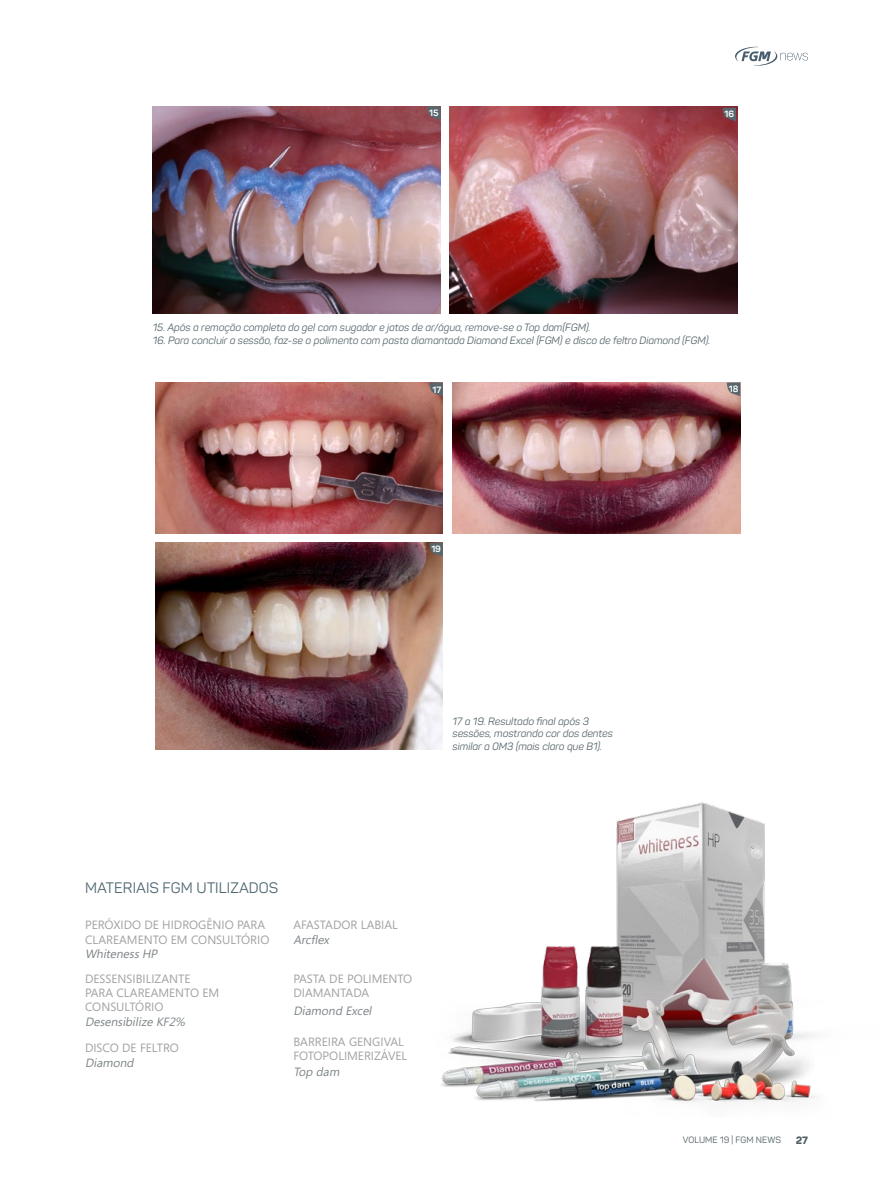
<style>
.page{position:relative;width:893px;height:1183px;background:#fff}
.page>*{position:absolute;margin:0;border:0;box-sizing:border-box;transform-origin:0 0}
.t1{font:15px "Panton";letter-spacing:.01em;color:#516872}
.t2{font:12px/14.4px "Segoe Media Center";color:#a2a1a4}
.t3{font:italic 12px "Segoe Media Center";color:#7f8588}
.t4{font:italic 10.5px/12.6px "Panton";color:#58666d}
.t5{font:800 10.5px "Panton";color:#505f64}
.t6{font:9px "Panton";letter-spacing:.01em;color:#505f64}
.t7{font:700 9px "Panton";color:#fff}
</style>
<div class="page">
<svg style="left:735px;top:47px;width:73px;height:19px"></svg>
<img style="left:153px;top:106px;width:287px;height:207px">
<img style="left:450px;top:106px;width:287px;height:207px">
<svg style="left:427px;top:106px;width:13px;height:14px"></svg>
<svg style="left:722px;top:108px;width:14px;height:13px"></svg>
<img style="left:155px;top:382px;width:288px;height:151px">
<img style="left:155px;top:542px;width:288px;height:207px">
<img style="left:452px;top:382px;width:288px;height:151px">
<img style="left:441px;top:802px;width:376px;height:300px">
<svg style="left:429px;top:382px;width:14px;height:14px"></svg>
<svg style="left:726px;top:382px;width:14px;height:14px"></svg>
<svg style="left:429px;top:542px;width:14px;height:14px"></svg>
<p class="t7" style="left:429px;top:107px;width:11px">15</p>
<p class="t7" style="left:725px;top:108px;width:11px">16</p>
<p class="t4" style="left:153px;top:321px;width:439px">15. Após a remoção completa do gel com sugador e jatos de ar/água, remove-se o Top dam(FGM).</p>
<p class="t4" style="left:153px;top:333px;width:559px">16. Para concluir a sessão, faz-se o polimento com pasta diamantada Diamond Excel (FGM) e disco de feltro Diamond (FGM).</p>
<p class="t7" style="left:432px;top:384px;width:10px">17</p>
<p class="t7" style="left:729px;top:383px;width:11px">18</p>
<p class="t7" style="left:431px;top:543px;width:11px">19</p>
<p class="t4" style="left:452px;top:714px;width:162px">17 a 19. Resultado final após 3 sessões, mostrando cor dos dentes similar a 0M3 (mais claro que B1).</p>
<h1 class="t1" style="left:85px;top:878px;width:195px">MATERIAIS FGM UTILIZADOS</h1>
<p class="t2" style="left:85px;top:917px;width:186px">PERÓXIDO DE HIDROGÊNIO PARA<br>CLAREAMENTO EM CONSULTÓRIO</p>
<p class="t2" style="left:85px;top:970px;width:136px">DESSENSIBILIZANTE<br>PARA CLAREAMENTO EM<br>CONSULTÓRIO</p>
<p class="t3" style="left:85px;top:945px;width:77px">WhitenessHP</p>
<p class="t3" style="left:85px;top:1013px;width:104px">Desensibilize KF2%</p>
<p class="t2" style="left:85px;top:1040px;width:95px">DISCO DE FELTRO</p>
<p class="t3" style="left:85px;top:1054px;width:53px">Diamond</p>
<p class="t2" style="left:293px;top:916px;width:106px">AFASTADOR LABIAL</p>
<p class="t3" style="left:293px;top:931px;width:40px">Arcflex</p>
<p class="t2" style="left:293px;top:970px;width:120px">PASTA DE POLIMENTO<br>DIAMANTADA</p>
<p class="t3" style="left:293px;top:1001px;width:82px">Diamond Excel</p>
<p class="t2" style="left:293px;top:1033px;width:115px">BARREIRA GENGIVAL<br>FOTOPOLIMERIZÁVEL</p>
<p class="t3" style="left:293px;top:1062px;width:50px">Top dam</p>
<p class="t6" style="left:683px;top:1133px;width:100px">VOLUME 19 | FGM NEWS</p>
<p class="t5" style="left:796px;top:1133px;width:14px">27</p>
</div>
